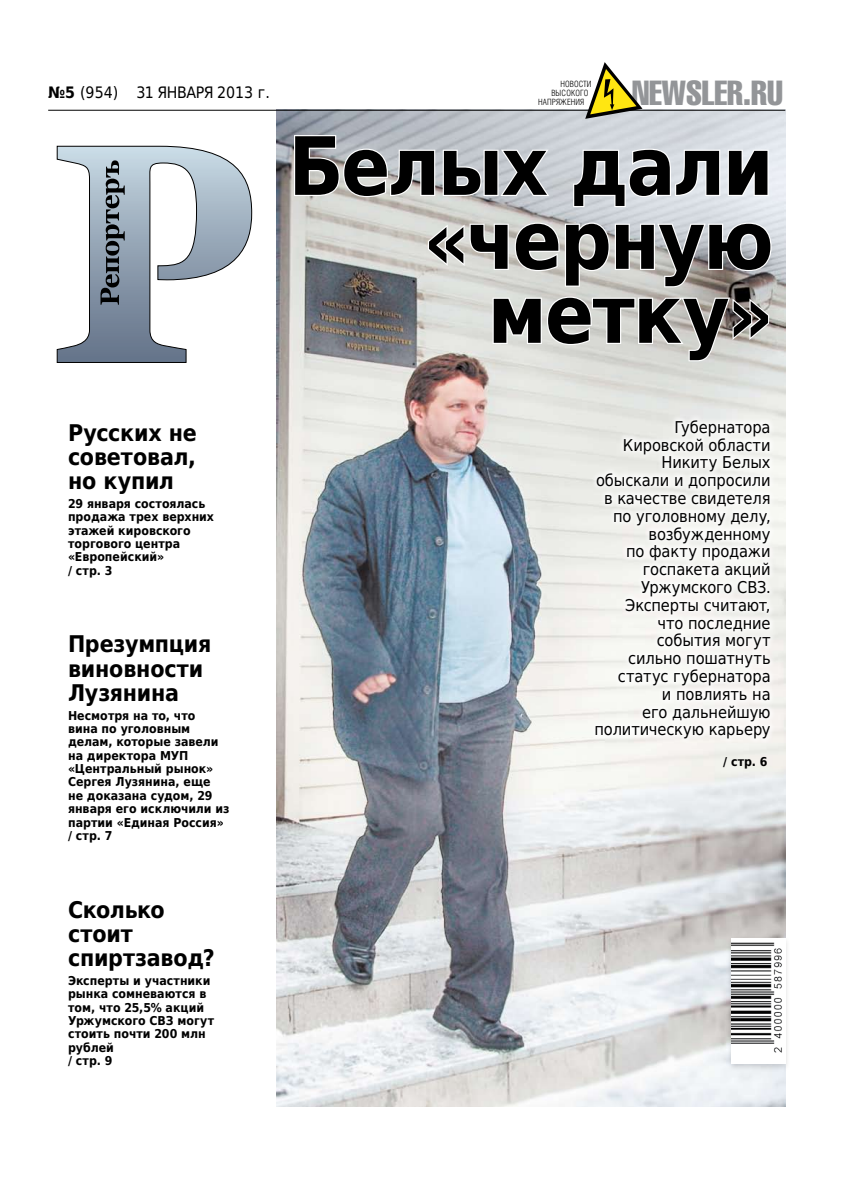
<style>
.page{position:relative;width:842px;height:1191px;background:#fff}
.page>*{position:absolute;margin:0;border:0;box-sizing:border-box;transform-origin:0 0}
.t1{font:700 80.4px/73.9px "DejaVu Sans Condensed";letter-spacing:-.025em;color:#000;text-align:right}
.t2{font:34.2px "Helios Compressed";color:#939598}
.t3{font:700 23px/24px "DejaVu Sans Condensed";letter-spacing:-.01em;color:#000}
.t4{font:16.3px/17.8px "DejaVu Sans Condensed";letter-spacing:-.005em;color:#000;text-align:right}
.t5{font:15.8px "DejaVu Sans Condensed";letter-spacing:-.03em;color:#000}
.t6{font:700 12.3px/13.4px "DejaVu Sans Condensed";color:#000}
.t7{font:300 8.6px "Helios Cond";letter-spacing:.015em;color:#000}
.s1{font-weight:700}
</style>
<div class="page">
<img style="left:277px;top:111px;width:508px;height:995px">
<hr style="left:48px;top:110px;width:737px;height:1px;background:#000">
<svg style="left:56px;top:145px;width:197px;height:218px"></svg>
<svg style="left:100px;top:160px;width:25px;height:145px;background:#6e7984"></svg>
<svg style="left:585px;top:62px;width:57px;height:57px"></svg>
<div style="left:726px;top:935px;width:69px;height:141px;background:#000;opacity:.15"></div>
<img style="left:731px;top:938px;width:54px;height:126px">
<svg style="left:293px;top:134px;width:258px;height:64px;background:#c9cbce"></svg>
<svg style="left:572px;top:147px;width:149px;height:61px"></svg>
<svg style="left:727px;top:148px;width:43px;height:49px"></svg>
<svg style="left:426px;top:221px;width:347px;height:67px;background:#ccccca"></svg>
<svg style="left:491px;top:295px;width:279px;height:67px;background:#d3d2ce"></svg>
<div style="left:588px;top:413px;width:234px;height:362px;background:#fff;opacity:.75"></div>
<p class="t5" style="left:48px;top:79px;width:223px"><span class="s1">№5</span> (954) 31 января 2013 г.</p>
<h2 class="t2" style="left:632px;top:75px;width:152px">NEWSLER.RU</h2>
<p class="t7" style="left:560px;top:79px;width:33px">Новости</p>
<p class="t7" style="left:551px;top:88px;width:39px">высокого</p>
<p class="t7" style="left:538px;top:97px;width:48px">напряжения</p>
<h3 class="t3" style="left:68px;top:420px;width:130px;text-align:justify">Русских не советовал, но купил</h3>
<p class="t6" style="left:68px;top:496px;width:148px">29 января состоялась продажа трех верхних этажей кировского торгового центра «Европейский»<br>/ стр. 3</p>
<h3 class="t3" style="left:68px;top:631px;width:145px">Презумпция виновности<br>Лузянина</h3>
<p class="t6" style="left:68px;top:708px;width:163px">Несмотря на то, что<br>вина по уголовным делам, которые завели на директора МУП «Центральный рынок»<br>Сергея Лузянина, еще<br>не доказана судом, 29 января его исключили из партии «Единая Россия» / стр. 7</p>
<h3 class="t3" style="left:68px;top:896px;width:148px">Сколько стоит спиртзавод?</h3>
<p class="t6" style="left:68px;top:973px;width:148px">Эксперты и участники рынка сомневаются в том, что 25,5% акций<br>Уржумского СВЗ могут стоить почти 200 млн рублей<br>/ стр. 9</p>
<h1 class="t1" style="left:288px;top:126px;width:487px">Белых дали «черную метку»</h1>
<p class="t4" style="left:594px;top:417px;width:178px">Губернатора<br>Кировской области<br>Н икиту Белых обыскали и допросили в качестве свидетеля по уголовному делу, возбужденному<br>по факту продажи госпакета акций<br>Уржумского СВЗ.<br>Эксперты считают,<br>что последние события могут<br>сильно пошатнуть статус губернатора<br>и повлиять на<br>его дальнейшую политическую карьеру</p>
<p class="t6" style="left:723px;top:754px;width:46px">/ стр. 6</p>
</div>
